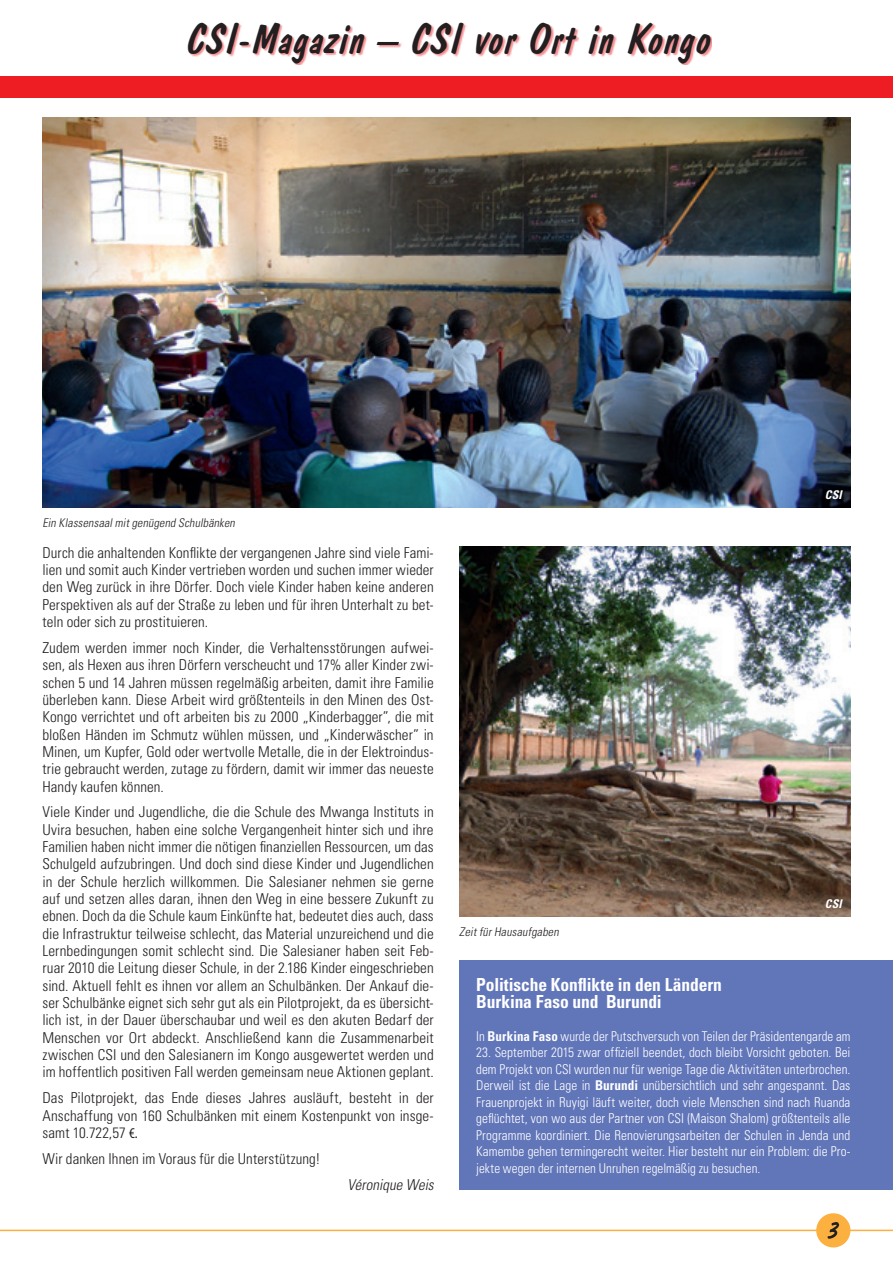
<style>
.page{position:relative;width:893px;height:1263px;background:#fff}
.page>*{position:absolute;margin:0;border:0;box-sizing:border-box;transform-origin:0 0}
.t1{font:italic 42.75px "Dom Casual";letter-spacing:-.005em;color:#231f20}
.Text{font:700 condensed 18px/16.5px "Univers";letter-spacing:-.005em;color:#fff}
.Text-2{font:300 condensed 15px/17.4px "Univers";letter-spacing:.005em;color:#231f20;text-align:justify}
.Text-3{font:italic 300 condensed 15px "Univers";color:#231f20}
.Text-4{font:300 condensed 13.5px/16.5px "Univers";letter-spacing:.005em;color:#fff;text-align:justify}
.Text-5{font:300 condensed 13.5px "Univers";letter-spacing:.005em;color:#fff;scale:.96 1}
.Foto_text{font:italic 300 condensed 12px "Univers";color:#231f20}
.Foto{font:italic 700 condensed 12px "Univers";letter-spacing:.015em;color:#fff}
.s1{font-family:"Myriad Pro";font-weight:400}
.s2{font-weight:700}
</style>
<div class="page">
<hr style="left:0;top:1229px;width:893px;height:2px;background:#fbb03f">
<div style="left:816px;top:1213px;width:34px;height:34px;background:#fbb03f;border-radius:50%"></div>
<svg style="left:827px;top:1222px;width:12px;height:17px"></svg>
<div style="left:0;top:77px;width:893px;height:21px;background:#ee1d23"></div>
<div style="left:189px;top:24px;width:523px;height:41px;background:#ee1d23;opacity:.5"></div>
<div style="left:459px;top:960px;width:434px;height:230px;background:#6175b9"></div>
<img style="left:459px;top:546px;width:391px;height:371px">
<img style="left:43px;top:117px;width:807px;height:390px">
<p class="t1" style="left:184px;top:13px;width:527px">CSI‑Magazin – CSI vor Ort in Kongo</p>
<p class="Foto_text" style="left:43px;top:515px;width:196px">Ein Klassensaalmitgenügend Schulbänken</p>
<p class="Foto" style="left:825px;top:487px;width:19px">CSI</p>
<p class="Text-2" style="left:43px;top:543px;width:393px">Durch die anhaltenden Konflikte der vergangenen Jahre sind viele Fami&shy;lien und somit auch Kinder vertrieben worden und suchen immer wieder den Weg zurück in ihre Dörfer. Doch viele Kinder haben keine anderen Perspektiven als auf der Straße zu leben und für ihren Unterhalt zu bet&shy;teln oder sich zu prostituieren.</p>
<p class="Text-2" style="left:43px;top:639px;width:393px">Zudem werden immer noch Kinder, die Verhaltensstörungen aufwei&shy;sen, als Hexen aus ihren Dörfern verscheucht und 17% aller Kinder zwi&shy;schen 5 und 14 Jahren müssen regelmäßig arbeiten, damit ihre Familie überleben kann. Diese Arbeit wird größtenteils in den Minen des Ost-Kongo verrichtet und oft arbeiten bis zu 2000 „Kinderbagger”, die mit bloßen Händen im Schmutz wühlen müssen, und „Kinderwäscher” in Minen, um Kupfer, Gold oder wertvolle Metalle, die in der Elektroindus&shy;trie gebraucht werden, zutage zu fördern, damit wir immer das neueste Handy kaufen können.</p>
<p class="Text-2" style="left:43px;top:803px;width:393px">Viele Kinder und Jugendliche, die die Schule des Mwanga Instituts in Uvira besuchen, haben eine solche Vergangenheit hinter sich und ihre Familien haben nicht immer die nötigen finanziellen Ressourcen, um das Schulgeld aufzubringen. Und doch sind diese Kinder und Jugendlichen in der Schule herzlich willkommen. Die Salesianer nehmen sie gerne auf und setzen alles daran, ihnen den Weg in eine bessere Zukunft zu ebnen. Doch da die Schule kaum Einkünfte hat, bedeutet dies auch, dass die Infrastruktur teilweise schlecht, das Material unzureichend und die Lernbedingungen somit schlecht sind. Die Salesianer haben seit Feb&shy;ruar 2010 die Leitung dieser Schule, in der 2.186 Kinder eingeschrieben sind. Aktuell fehlt es ihnen vor allem an Schulbänken. Der Ankauf die&shy;ser Schulbänke eignet sich sehr gut als ein Pilotprojekt, da es übersicht&shy;lich ist, in der Dauer überschaubar und weil es den akuten Bedarf der Menschen vor Ort abdeckt. Anschließend kann die Zusammenarbeit zwischen CSI und den Salesianern im Kongo ausgewertet werden und im hoffentlich positiven Fall werden gemeinsam neue Aktionen geplant.</p>
<p class="Text-2" style="left:43px;top:1089px;width:393px">Das Pilotprojekt, das Ende dieses Jahres ausläuft, besteht in der Anschaffung von 160 Schulbänken mit einem Kostenpunkt von insge&shy;samt 10.722,57 <span class="s1">€.</span></p>
<p class="Text-2" style="left:43px;top:1149px;width:279px">Wir danken Ihnen im Voraus für die Unterstützung!</p>
<p class="Text-3" style="left:348px;top:1175px;width:91px">Véronique Weis</p>
<p class="Foto_text" style="left:459px;top:925px;width:103px">ZeitfürHausaufgaben</p>
<p class="Foto" style="left:825px;top:896px;width:19px">CSI</p>
<p class="Text" style="left:476px;top:976px;width:247px">Politische Konflikte in den Ländern<br>Burkina Faso und Burundi</p>
<p class="Text-5" style="left:476px;top:1028px;width:391px">In <span class="s2">Burkina Faso</span> wurde der Putschversuch von Teilen der Präsidentengarde am</p>
<p class="Text-4" style="left:476px;top:1044px;width:376px">23. September 2015 zwar offiziell beendet, doch bleibt Vorsicht geboten. Bei dem Projekt von CSI wurden nur für wenige Tage die Aktivitäten unterbrochen.<br>Derweil ist die Lage in <span class="s2">Burundi</span> unübersichtlich und sehr angespannt. Das Frauenprojekt in Ruyigi läuft weiter, doch viele Menschen sind nach Ruanda geflüchtet, von wo aus der Partner von CSI (Maison Shalom) größtenteils alle Programme koordiniert. Die Renovierungsarbeiten der Schulen in Jenda und Kamembe gehen termingerecht weiter. Hier besteht nur ein Problem: die Pro&shy;jekte wegen der internen Unruhen regelmäßig zu besuchen.</p>
</div>
